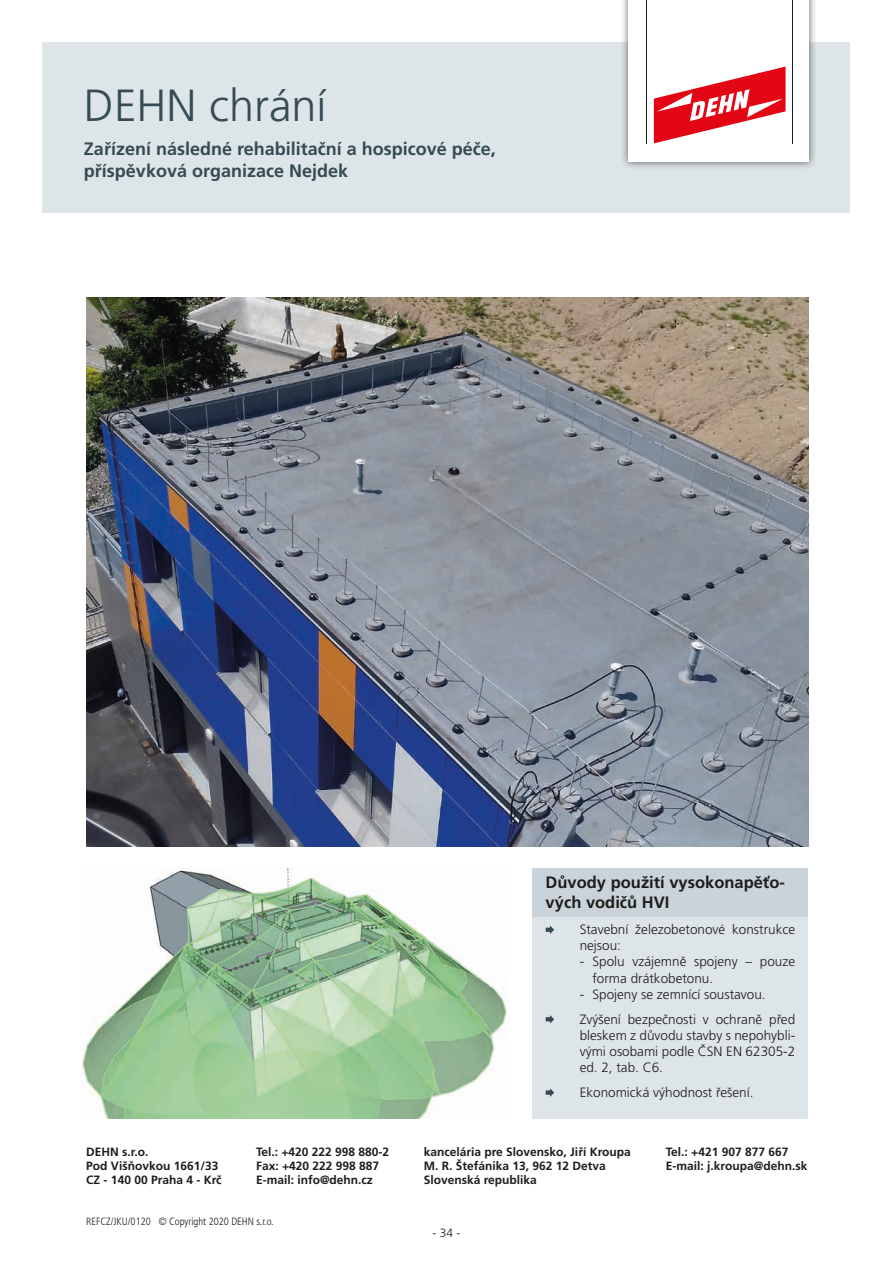
<style>
.page{position:relative;width:893px;height:1263px;background:#fff}
.page>*{position:absolute;margin:0;border:0;box-sizing:border-box;transform-origin:0 0}
.t1{font:300 45px "Frutiger CE";color:#354b54}
.t2{font:700 18px/21.6px "Frutiger CE";color:#354b54}
.t3{font:700 16.5px/19.8px "Frutiger CE";color:#1d1d1b}
.t4{font:300 13.5px/16.2px "Frutiger CE";color:#1d1d1b}
.t5{font:700 12px/14.4px "Frutiger CE";color:#1d1d1b}
.t6{font:300 12px "Frutiger CE";color:#1d1d1b}
.t7{font:300 condensed 10.5px "Frutiger LT Com";color:#1d1d1b}
.s1{font-family:"Frutiger CE"}
</style>
<div class="page">
<div style="left:43px;top:43px;width:807px;height:170px;background:#dee5e9"></div>
<div style="left:620px;top:0;width:197px;height:170px;background:#1d1d1b;opacity:.65"></div>
<div style="left:628px;top:0;width:181px;height:162px;background:#fff"></div>
<svg style="left:654px;top:67px;width:132px;height:76px"></svg>
<hr style="left:646px;top:0;width:1px;height:143px;background:#1d1d1b">
<hr style="left:792px;top:0;width:1px;height:143px;background:#1d1d1b">
<img style="left:86px;top:298px;width:722px;height:548px">
<img style="left:81px;top:868px;width:426px;height:250px">
<div style="left:533px;top:868px;width:275px;height:49px;background:#c9d3d9"></div>
<div style="left:533px;top:917px;width:275px;height:201px;background:#dee5e9"></div>
<svg style="left:546px;top:925px;width:8px;height:9px"></svg>
<svg style="left:546px;top:1015px;width:8px;height:8px"></svg>
<svg style="left:546px;top:1088px;width:8px;height:9px"></svg>
<h1 class="t1" style="left:84px;top:79px;width:244px">DEHN chrání</h1>
<h2 class="t2" style="left:84px;top:138px;width:413px">Zařízení následné rehabilitační a hospicové péče, příspěvková organizace Nejdek</h2>
<p class="t3" style="left:546px;top:872px;width:241px">Důvody použití vysokonapěťo&shy;vých vodičů HVI</p>
<p class="t4" style="left:580px;top:921px;width:217px">Stavební železobetonové konstrukce nejsou:</p>
<p class="t4" style="left:592px;top:954px;width:204px;text-indent:-13px">- Spolu vzájemně spojeny – pouze forma drátkobetonu.</p>
<p class="t4" style="left:580px;top:982px;width:217px;line-height:24.8px">- Spojeny se zemnící soustavou.<br>Zvýšení bezpečnosti v ochraně před</p>
<p class="t4" style="left:580px;top:1027px;width:217px;text-align:justify">bleskem z důvodu stavby s nepohybli&shy;vými osobami podle ČSN EN 62305-2 ed. 2, tab. C6.</p>
<p class="t4" style="left:580px;top:1084px;width:175px">Ekonomická výhodnost řešení.</p>
<p class="t5" style="left:256px;top:1144px;width:135px">Tel.: +420 222 998 880-2<br>Fax: +420 222 998 887<br>E-mail: info@dehn.cz</p>
<p class="t5" style="left:666px;top:1144px;width:143px">Tel.: +421 907 877 667<br>E-mail: j.kroupa@dehn.sk</p>
<p class="t5" style="left:86px;top:1144px;width:137px">DEHN s.r.o.<br>Pod Višňovkou 1661/33<br>CZ - 140 00 Praha 4 - Krč</p>
<p class="t5" style="left:424px;top:1144px;width:208px">kancelária pre Slovensko, Jiří Kroupa<br>M. R. Štefánika 13, 962 12 Detva<br>Slovenská republika</p>
<p class="t7" style="left:86px;top:1215px;width:189px"><span class="s1">REFCZ/JKU/0120</span> © Copyright 2020 DEHN s.r.o.</p>
<p class="t6" style="left:432px;top:1226px;width:30px">- 34 -</p>
</div>
